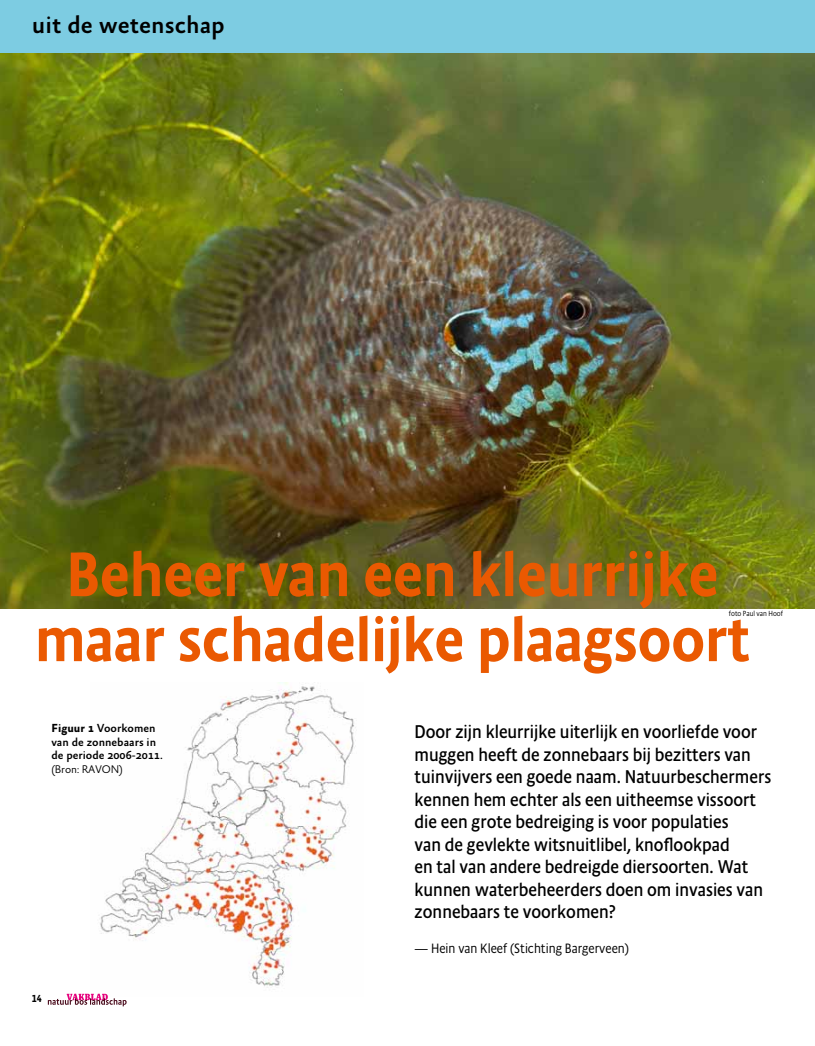
<style>
.page{position:relative;width:815px;height:1046px;background:#fff}
.page>*{position:absolute;margin:0;border:0;box-sizing:border-box;transform-origin:0 0}
.t1{font:500 63.75px/65px "Absara Sans LF Head";color:#ea5901;text-align:center}
.t2{font:500 25px "Absara Sans TF";color:#000}
.t3{font:18.75px/22.5px "Absara Sans TF Head";color:#000}
.t4{font:300 13.75px "Absara Sans TF Head";color:#000}
.t5{font:500 11.88px/13.8px "Absara Sans";color:#000}
.t6{font:300 11.25px "Absara Sans";color:#000}
.t7{font:500 10.38px "Absara Sans TF Head";color:#000}
.t8{font:300 7.5px "Absara Sans LF Head";color:#000}
.s1{font-weight:700}
</style>
<div class="page">
<div style="left:0;top:0;width:815px;height:53px;background:#7dcce2"></div>
<img style="left:0;top:53px;width:815px;height:555px">
<img style="left:99px;top:682px;width:257px;height:306px">
<svg style="left:48px;top:993px;width:79px;height:13px"></svg>
<h2 class="t2" style="left:32px;top:11px;width:194px">uit de wetenschap</h2>
<h1 class="t1" style="left:35px;top:541px;width:716px">Beheer van een kleurrijke maar schadelijke plaagsoort</h1>
<p class="t8" style="left:729px;top:608px;width:56px">foto Paul van Hoof</p>
<p class="t5" style="left:51px;top:721px;width:113px"><span class="s1">Figuur 1</span> Voorkomen van de zonnebaars in de periode 2006-2011.</p>
<p class="t6" style="left:51px;top:763px;width:73px">(Bron: RAVON)</p>
<p class="t7" style="left:32px;top:991px;width:11px">14</p>
<p class="t3" style="left:415px;top:720px;width:358px">Door zijn kleurrijke uiterlijk en voorliefde voor muggen heeft de zonnebaars bij bezitters van tuinvijvers een goede naam. Natuurbeschermers kennen hem echter als een uitheemse vissoort die een grote bedreiging is voor populaties<br>van de gevlekte witsnuitlibel, knoflookpad<br>en tal van andere bedreigde diersoorten. Wat kunnen waterbeheerders doen om invasies van zonnebaars te voorkomen?</p>
<p class="t4" style="left:415px;top:940px;width:216px">— Hein van Kleef (Stichting Bargerveen)</p>
</div>
